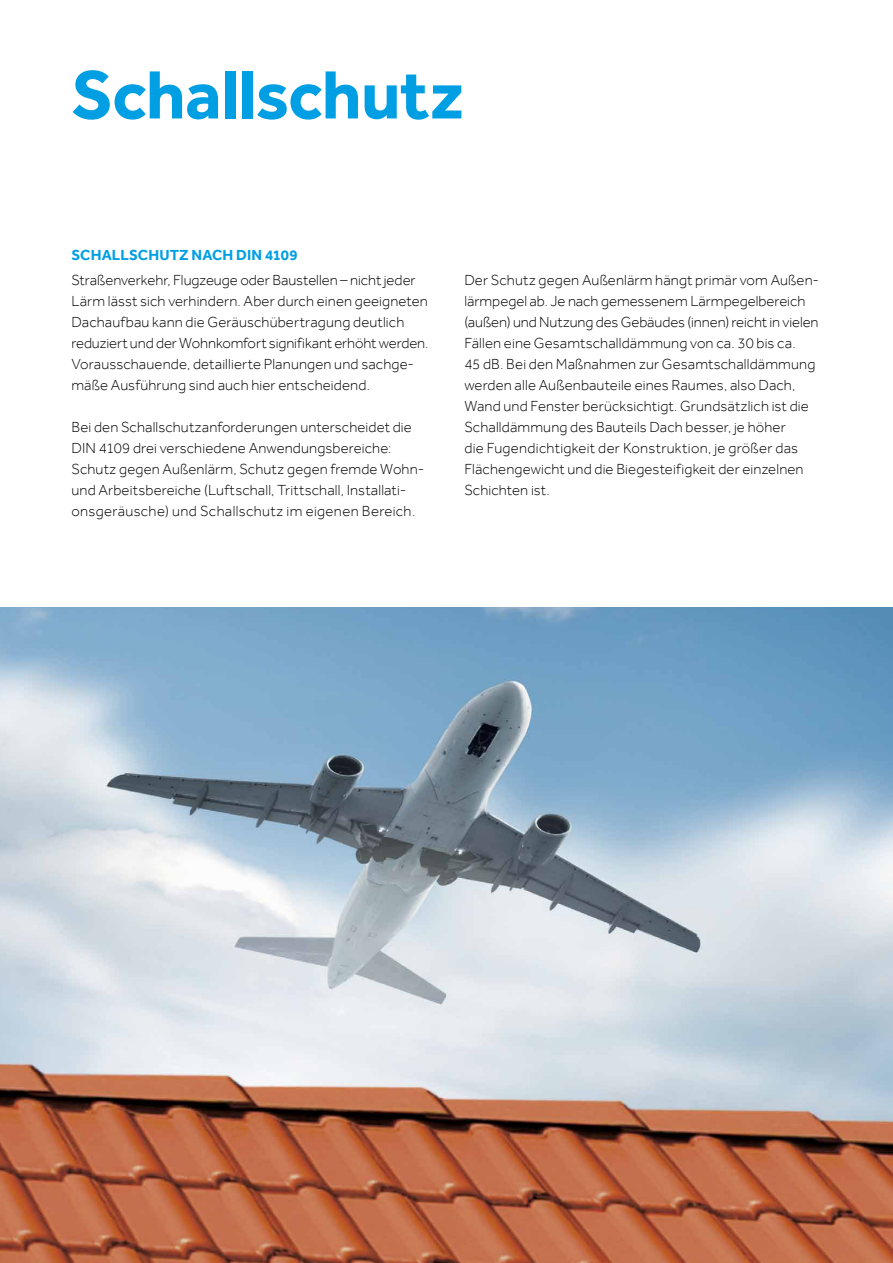
<style>
.page{position:relative;width:893px;height:1263px;background:#fff}
.page>*{position:absolute;margin:0;border:0;box-sizing:border-box;transform-origin:0 0}
.t1{font:700 70.5px "Effra";letter-spacing:-.01em;color:#009fe3}
.t2{font:300 15px/21px "Effra";letter-spacing:.01em;color:#000}
.t3{font:700 15px "Effra";letter-spacing:.01em;color:#009fe3}
</style>
<div class="page">
<img style="left:0;top:607px;width:893px;height:656px">
<h1 class="t1" style="left:71px;top:53px;width:394px">Schallschutz</h1>
<p class="t3" style="left:71px;top:246px;width:228px">SCHALLSCHUTZ NACH DIN 4109</p>
<p class="t2" style="left:71px;top:270px;width:359px">Straßenverkehr, Flugzeuge oder Baustellen – nicht jeder Lärm lässt sich verhindern. Aber durch einen geeigneten Dachaufbau kann die Geräuschübertragung deutlich reduziert und der Wohnkomfort signifikant erhöht werden.<br>Vorausschauende, detaillierte Planungen und sachge&shy;mäße Ausführung sind auch hier entscheidend.</p>
<p class="t2" style="left:71px;top:417px;width:352px">Bei den Schallschutzanforderungen unterscheidet die DIN 4109 drei verschiedene Anwendungsbereiche:<br>Schutz gegen Außenlärm, Schutz gegen fremde Wohn&shy;und Arbeitsbereiche (Luftschall, Trittschall, Installati&shy;onsgeräusche) und Schallschutz im eigenen Bereich.</p>
<p class="t2" style="left:464px;top:270px;width:356px">Der Schutz gegen Außenlärm hängt primär vom Außen&shy;lärmpegel ab. Je nach gemessenem Lärmpegelbereich (außen) und Nutzung des Gebäudes (innen) reicht in vielen Fällen eine Gesamtschalldämmung von ca. 30 bis ca.<br>45 dB. Bei den Maßnahmen zur Gesamtschalldämmung werden alle Außenbauteile eines Raumes, also Dach, Wand und Fenster berücksichtigt. Grundsätzlich ist die Schalldämmung des Bauteils Dach besser, je höher<br>die Fugendichtigkeit der Konstruktion, je größer das Flächengewicht und die Biegesteifigkeit der einzelnen Schichten ist.</p>
</div>
